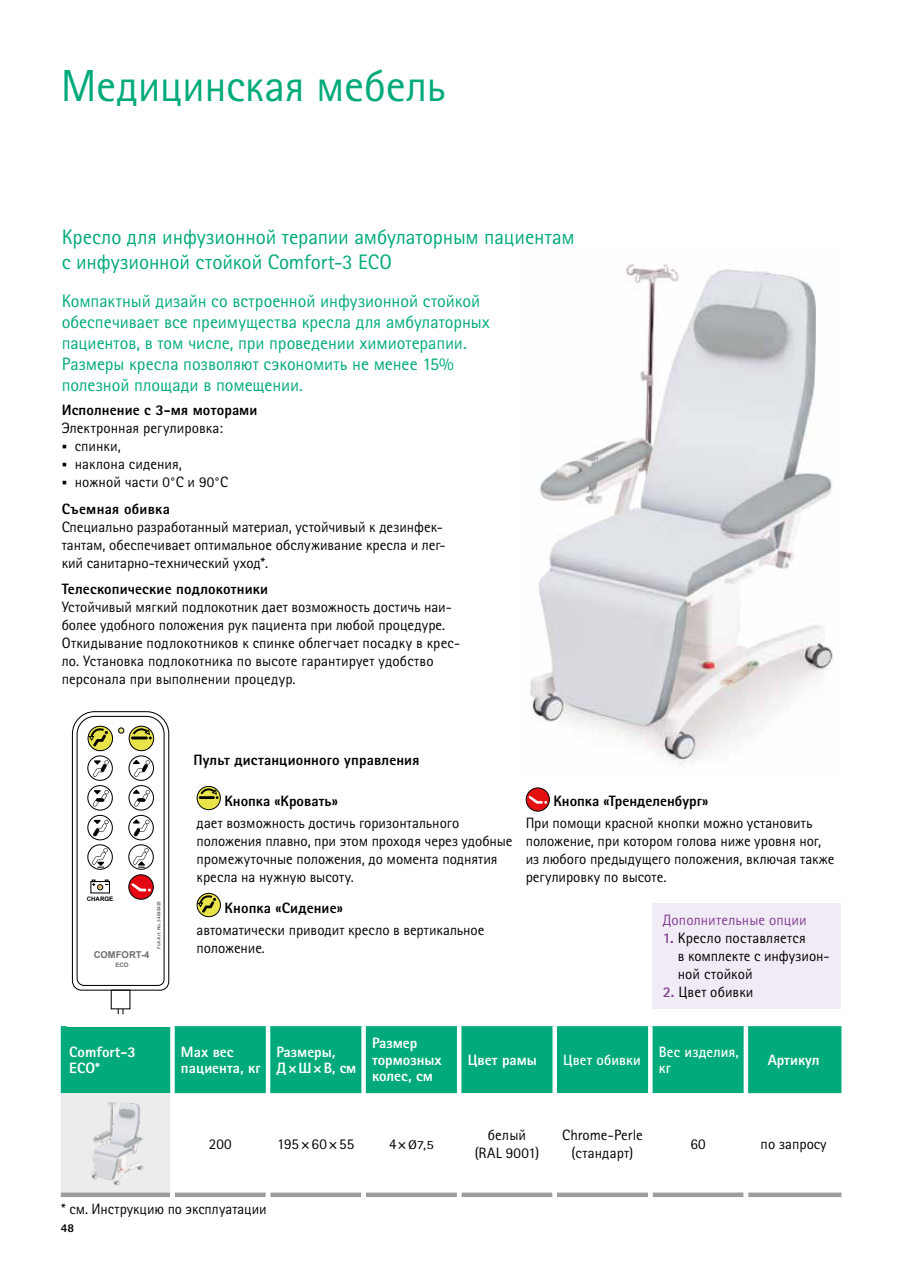
<style>
.page{position:relative;width:902px;height:1263px;background:#fff}
.page>*{position:absolute;margin:0;border:0;box-sizing:border-box;transform-origin:0 0}
.t1{font:45px "Rotis Sans Serif Pro Cyr";letter-spacing:-.01em;color:#00aa7a}
.t2{font:21px/25.2px "Rotis Sans Serif Pro Cyr";letter-spacing:-.005em;color:#00aa7a}
.t3{font:18px/21px "Rotis Sans Serif Pro Cyr";letter-spacing:-.005em;color:#00aa7a}
.t4{font:15px/18px "Rotis Sans Serif Pro Cyr";color:#000}
.t5{font:800 15px "Rotis Sans Serif Pro Cyr";letter-spacing:.005em;color:#000}
.t6{font:800 15px/16.5px "Rotis Sans Serif Pro Cyr";color:#fff}
.t7{font:700 15px/16.5px "Rotis Sans Serif Pro Cyr";letter-spacing:.005em;color:#fff}
.t8{font:15px "Rotis Sans Serif Pro Cyr";letter-spacing:.005em;color:#823e91}
.t9{font:12.45px "Rotis Sans Serif Pro Cyr";color:#000;scale:1.2 1}
.t10{font:800 12px "Rotis Sans Serif Pro Cyr";color:#000}
.t11{font:700 9.45px "Arial";color:#706f6f}
.t12{font:700 6.15px "Arial";color:#000}
.t13{font:700 6.15px "Arial";color:#706f6f}
.t14{font:700 4.65px "Arial";color:#706f6f}
.s1{font-weight:800}
.s2{font-weight:700;color:#823e91}
.s3{font-size:15px}
</style>
<div class="page">
<img style="left:530px;top:264px;width:303px;height:500px">
<div style="left:61px;top:1026px;width:780px;height:67px;background:#00aa7a"></div>
<div style="left:61px;top:1093px;width:111px;height:102px;background:#ececed"></div>
<div style="left:61px;top:1192px;width:109px;height:5px;background:#9c9d9d"></div>
<div style="left:175px;top:1192px;width:91px;height:5px;background:#9c9d9d"></div>
<div style="left:270px;top:1192px;width:91px;height:5px;background:#9c9d9d"></div>
<div style="left:366px;top:1192px;width:91px;height:5px;background:#9c9d9d"></div>
<div style="left:461px;top:1192px;width:91px;height:5px;background:#9c9d9d"></div>
<div style="left:557px;top:1192px;width:91px;height:5px;background:#9c9d9d"></div>
<div style="left:652px;top:1192px;width:91px;height:5px;background:#9c9d9d"></div>
<div style="left:748px;top:1192px;width:93px;height:5px;background:#9c9d9d"></div>
<div style="left:170px;top:1026px;width:5px;height:67px;background:#fff"></div>
<hr style="left:266px;top:1026px;width:4px;height:67px;background:#fff">
<div style="left:361px;top:1026px;width:5px;height:67px;background:#fff"></div>
<hr style="left:457px;top:1026px;width:4px;height:67px;background:#fff">
<div style="left:552px;top:1026px;width:5px;height:67px;background:#fff"></div>
<svg style="left:648px;top:1026px;width:4px;height:67px"></svg>
<div style="left:743px;top:1026px;width:5px;height:67px;background:#fff"></div>
<div style="left:170px;top:1093px;width:5px;height:104px;background:#fff"></div>
<img style="left:91px;top:1102px;width:52px;height:84px">
<div style="left:67px;top:705px;width:107px;height:322px;background:#fff"></div>
<svg style="left:118px;top:1009px;width:5px;height:5px"></svg>
<svg style="left:71px;top:711px;width:99px;height:280px"></svg>
<svg style="left:197px;top:786px;width:23px;height:24px"></svg>
<div style="left:196px;top:786px;width:25px;height:24px;border:1px solid #000;border-radius:50%"></div>
<hr style="left:199px;top:796px;width:16px;height:3px;background:#000">
<svg style="left:201px;top:789px;width:17px;height:10px"></svg>
<svg style="left:197px;top:893px;width:23px;height:24px"></svg>
<div style="left:196px;top:893px;width:25px;height:24px;border:1px solid #000;border-radius:50%"></div>
<svg style="left:198px;top:895px;width:18px;height:18px"></svg>
<svg style="left:526px;top:788px;width:23px;height:23px"></svg>
<div style="left:525px;top:787px;width:25px;height:25px;border:1px solid #000;border-radius:50%"></div>
<svg style="left:528px;top:795px;width:19px;height:9px"></svg>
<div style="left:652px;top:903px;width:189px;height:105px;background:#f1ebf6"></div>
<h1 class="t1" style="left:61px;top:59px;width:386px">Медицинская мебель</h1>
<h2 class="t2" style="left:62px;top:225px;width:514px">Кресло для инфузионной терапии амбулаторным пациентам с инфузионной стойкой Comfort-3 ECO</h2>
<p class="t3" style="left:62px;top:291px;width:429px">Компактный дизайн со встроенной инфузионной стойкой обеспечивает все преимущества кресла для амбулаторных пациентов, в том числе, при проведении химиотерапии.<br>Размеры кресла позволяют сэкономить не менее 15% полезной площади в помещении.</p>
<p class="t5" style="left:62px;top:400px;width:197px">Исполнение с 3-мя моторами</p>
<p class="t4" style="left:62px;top:419px;width:163px">Электронная регулировка:</p>
<p class="t4" style="left:62px;top:437px;width:61px">▪ спинки,</p>
<p class="t4" style="left:62px;top:455px;width:122px">▪ наклона сидения,</p>
<p class="t4" style="left:62px;top:469px;width:168px;line-height:26.5px">▪ ножной части 0°С и 90°С<br><span class="s1">Съемная обивка</span></p>
<p class="t4" style="left:62px;top:518px;width:385px">Специально разработанный материал, устойчивый к дезинфек&shy;тантам, обеспечивает оптимальное обслуживание кресла и лег&shy;кий санитарно-технический уход*.</p>
<p class="t5" style="left:62px;top:579px;width:208px">Телескопические подлокотники</p>
<p class="t4" style="left:62px;top:598px;width:400px">Устойчивый мягкий подлокотник дает возможность достичь наи&shy;более удобного положения рук пациента при любой процедуре.<br>Откидывание подлокотников к спинке облегчает посадку в крес&shy;ло. Установка подлокотника по высоте гарантирует удобство персонала при выполнении процедур.</p>
<p class="t12" style="left:87px;top:894px;width:28px">CHARGE</p>
<p class="t14" style="left:155px;top:949px;width:49px;rotate:-90deg">Foli Art. No. 34645425</p>
<p class="t11" style="left:94px;top:948px;width:57px">COMFORT-4</p>
<p class="t13" style="left:115px;top:961px;width:15px">ECO</p>
<p class="t5" style="left:193px;top:750px;width:227px">Пульт дистанционного управления</p>
<p class="t5" style="left:224px;top:791px;width:115px">Кнопка «Кровать»</p>
<p class="t4" style="left:196px;top:814px;width:317px">дает возможность достичь горизонтального положения плавно, при этом проходя через удобные промежуточные положения, до момента поднятия кресла на нужную высоту.</p>
<p class="t5" style="left:224px;top:898px;width:120px">Кнопка «Сидение»</p>
<p class="t4" style="left:196px;top:921px;width:289px">автоматически приводит кресло в вертикальное положение.</p>
<p class="t5" style="left:553px;top:791px;width:156px">Кнопка «Тренделенбург»</p>
<p class="t4" style="left:525px;top:814px;width:310px">При помощи красной кнопки можно установить положение, при котором голова ниже уровня ног, из любого предыдущего положения, включая также регулировку по высоте.</p>
<p class="t8" style="left:662px;top:911px;width:145px">Дополнительные опции</p>
<p class="t4" style="left:677px;top:929px;width:153px;text-indent:-15px"><span class="s2">1.</span> Кресло поставляется<br>в комплекте с инфузион&shy;ной стойкой</p>
<p class="t4" style="left:662px;top:983px;width:92px"><span class="s2">2.</span> Цвет обивки</p>
<p class="t6" style="left:69px;top:1043px;width:68px">Comfort-3<br>ECO*</p>
<p class="t6" style="left:181px;top:1043px;width:81px">Max вес пациента, кг</p>
<p class="t6" style="left:276px;top:1043px;width:81px">Размеры,<br>Д×Ш×В, см</p>
<p class="t6" style="left:372px;top:1035px;width:71px">Размер тормозных колес, см</p>
<p class="t6" style="left:467px;top:1051px;width:71px">Цвет рамы</p>
<p class="t7" style="left:563px;top:1051px;width:79px">Цвет обивки</p>
<p class="t7" style="left:658px;top:1043px;width:81px">Вес изделия, кг</p>
<p class="t6" style="left:767px;top:1051px;width:53px">Артикул</p>
<p class="t4" style="left:209px;top:1135px;width:24px">200</p>
<p class="t4" style="left:277px;top:1135px;width:79px">195×60×55</p>
<p class="t9" style="left:389px;top:1137px;width:39px"><span class="s3">4×</span>Ø7,5</p>
<p class="t4" style="left:474px;top:1126px;width:66px;text-align:center">белый (RAL 9001)</p>
<p class="t4" style="left:562px;top:1126px;width:82px;text-align:center">Chrome-Perle (стандарт)</p>
<p class="t4" style="left:690px;top:1135px;width:17px">60</p>
<p class="t4" style="left:760px;top:1135px;width:68px">по запросу</p>
<p class="t4" style="left:61px;top:1200px;width:207px">* см. Инструкцию по эксплуатации</p>
<p class="t10" style="left:61px;top:1220px;width:15px">48</p>
</div>
